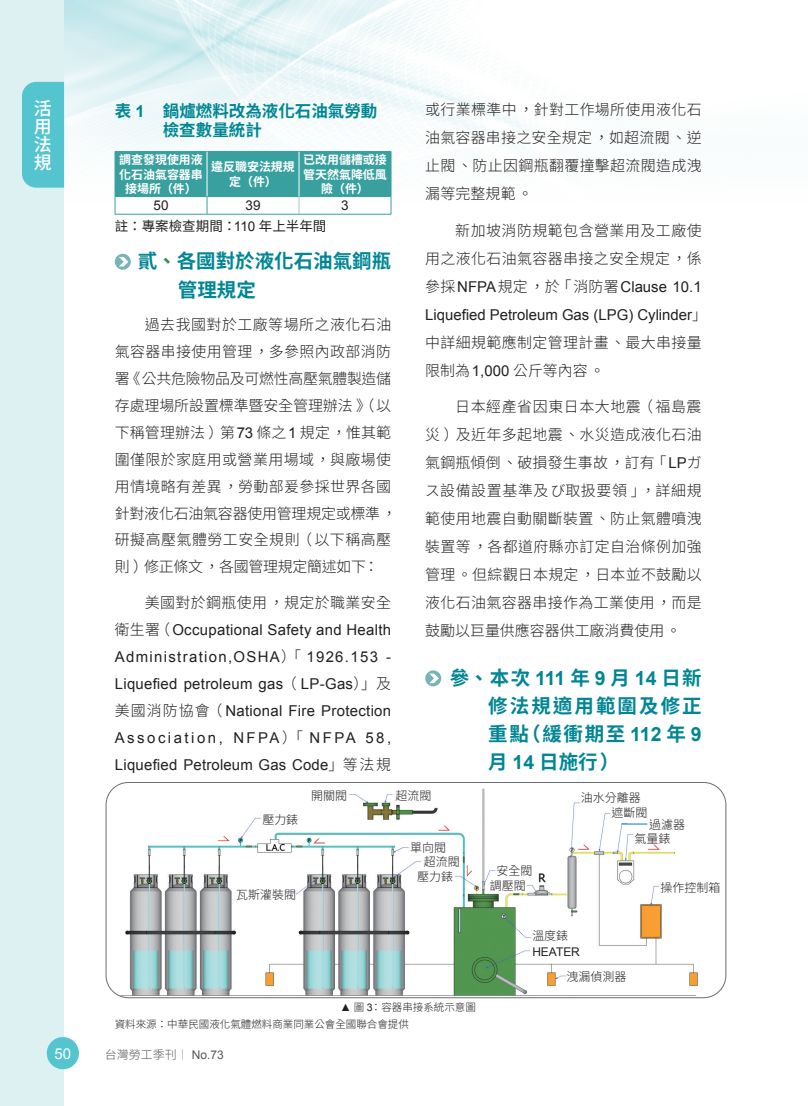
<style>
.page{position:relative;width:808px;height:1106px;background:#fff}
.page>*{position:absolute;margin:0;border:0;box-sizing:border-box;transform-origin:0 0}
.壹{font:700 19.5px/28px "Noto Sans CJ Ktc";letter-spacing:.105em;color:#018694;text-align:justify}
.壹_活用法規{font:700 19.5px/28.5px "Noto Sans CJ Ktc";color:#018694}
.t1{font:500 18px/18px "Noto Sans CJ Ktc";color:#fff;text-align:justify}
.表標{font:700 16.5px/19.8px "Noto Sans CJ Ktc";color:#018694}
.N內文{font:300 15px/28px "Noto Sans CJ Ktc";letter-spacing:.025em;color:#231f20}
.N內文-2{font:15px/27px "Arial";letter-spacing:.02em;color:#231f20;text-align:justify}
.t2{font:15px "Arial";color:#fff}
.表內文{font:13.5px "Noto Sans CJ Ktc";color:#231f20}
.表內文-2{font:13.5px "Arial";color:#231f20}
.N內文-3{font:300 12px "Noto Sans CJ Ktc";color:#231f20}
.表標-2{font:700 12px/14.4px "Noto Sans CJ Ktc";color:#fff;text-align:center}
.t3{font:300 12px "Noto Sans CJ Ktc";color:#57585a}
.N內文-4{font:12px "Arial";color:#231f20}
.段落樣式4{font:300 10.5px "Noto Sans CJ Ktc";color:#231f20}
.s1{font-family:"Arial"}
.s2{color:#398e49}
.s3{font-family:"Arial";font-weight:400}
.s4{font-family:"Noto Sans CJ Ktc";font-weight:300}
.s5{font-family:"Adobe Ming Std"}
</style>
<div class="page">
<img style="left:64px;top:0;width:475px;height:266px">
<div style="left:0;top:0;width:64px;height:1106px;background:#ddf1f3"></div>
<div style="left:22px;top:82px;width:42px;height:106px;background:#54c5cf"></div>
<div style="left:47px;top:1037px;width:32px;height:32px;background:#54c5cf;border-radius:50%"></div>
<hr style="left:115px;top:214px;width:92px;height:1px;background:#38a19f">
<hr style="left:207px;top:214px;width:92px;height:1px;background:#38a19f">
<hr style="left:299px;top:214px;width:92px;height:1px;background:#38a19f">
<svg style="left:115px;top:151px;width:277px;height:63px"></svg>
<hr style="left:207px;top:152px;width:1px;height:44px;background:#fff">
<hr style="left:299px;top:152px;width:1px;height:44px;background:#fff">
<svg style="left:115px;top:254px;width:16px;height:16px"></svg>
<svg style="left:119px;top:257px;width:9px;height:9px"></svg>
<svg style="left:425px;top:670px;width:16px;height:16px"></svg>
<svg style="left:429px;top:673px;width:10px;height:10px"></svg>
<img style="left:115px;top:788px;width:587px;height:211px">
<div style="left:262px;top:813px;width:36px;height:12px;background:#fff"></div>
<div style="left:417px;top:871px;width:36px;height:12px;background:#fff"></div>
<div style="left:532px;top:929px;width:36px;height:12px;background:#fff"></div>
<div style="left:532px;top:945px;width:49px;height:12px;background:#fff"></div>
<div style="left:311px;top:789px;width:36px;height:12px;background:#fff"></div>
<div style="left:395px;top:789px;width:36px;height:12px;background:#fff"></div>
<div style="left:424px;top:855px;width:36px;height:12px;background:#fff"></div>
<div style="left:496px;top:864px;width:36px;height:12px;background:#fff"></div>
<div style="left:581px;top:792px;width:60px;height:15px;background:#fff"></div>
<div style="left:661px;top:881px;width:59px;height:12px;background:#fff"></div>
<div style="left:567px;top:970px;width:59px;height:12px;background:#fff"></div>
<div style="left:236px;top:888px;width:60px;height:12px;background:#fff"></div>
<div style="left:490px;top:879px;width:36px;height:12px;background:#fff"></div>
<div style="left:611px;top:806px;width:36px;height:12px;background:#fff"></div>
<div style="left:634px;top:832px;width:36px;height:12px;background:#fff"></div>
<div style="left:628px;top:818px;width:57px;height:12px;background:#fff"></div>
<div style="left:410px;top:841px;width:36px;height:12px;background:#fff"></div>
<svg style="left:622px;top:823px;width:25px;height:1px"></svg>
<div style="left:106px;top:782px;width:620px;height:216px;border:1px solid #6c6d70;border-radius:22px"></div>
<p class="t1" style="left:34px;top:99px;width:19px">活用法規</p>
<p class="表標" style="left:163px;top:101px;width:216px;text-indent:-48px">表 <span class="s1">1</span> 鍋爐燃料改為液化石油氣勞動檢查數量統計</p>
<p class="表標-2" style="left:119px;top:153px;width:85px">調查發現使用液化石油氣容器串接場所（件）</p>
<p class="表標-2" style="left:211px;top:160px;width:85px">違反職安法規規定（件）</p>
<p class="表標-2" style="left:303px;top:153px;width:85px">已改用儲槽或接管天然氣降低風險（件）</p>
<p class="表內文-2" style="left:153px;top:197px;width:17px">50</p>
<p class="表內文-2" style="left:245px;top:197px;width:17px">39</p>
<p class="表內文-2" style="left:341px;top:197px;width:9px">3</p>
<p class="表內文" style="left:115px;top:218px;width:213px">註：專案檢查期間：<span class="s1">110</span> 年上半年間</p>
<p class="壹_活用法規" style="left:178px;top:247px;width:215px;text-indent:-40px">貳<span class="s2">、</span>各國對於液化石油氣鋼瓶管理規定</p>
<p class="N內文" style="left:115px;top:311px;width:283px;line-height:27px;text-indent:30px">過去我國對於工廠等場所之液化石油氣容器串接使用管理，多參照內政部消防署《公共危險物品及可燃性高壓氣體製造儲存處理場所設置標準暨安全管理辦法》（以下稱管理辦法）第<span class="s3">73</span> 條之<span class="s3">1</span> 規定，惟其範圍僅限於家庭用或營業用場域，與廠場使用情境略有差異，勞動部爰參採世界各國針對液化石油氣容器使用管理規定或標準，研擬高壓氣體勞工安全規則（以下稱高壓則）修正條文，各國管理規定簡述如下：</p>
<p class="N內文-2" style="left:115px;top:589px;width:278px;text-indent:30px"><span class="s4">美國對於鋼瓶使用，規定於職業安全衛生署（</span>Occupational Safety and Health Administration,OSHA<span class="s4">）「</span> 1926.153 - Liquefied petroleum gas <span class="s4">（</span> LP-Gas<span class="s4">）」及美國消防協會（</span> National Fire Protection Association, NFPA<span class="s4">）「</span> NFPA 58, Liquefied Petroleum Gas Code<span class="s4">」等法規</span></p>
<p class="N內文" style="left:425px;top:96px;width:278px;text-align:justify">或行業標準中，針對工作場所使用液化石油氣容器串接之安全規定，如超流閥、逆止閥、防止因鋼瓶翻覆撞擊超流閥造成洩漏等完整規範。</p>
<p class="N內文" style="left:425px;top:216px;width:283px;text-indent:30px">新加坡消防規範包含營業用及工廠使用之液化石油氣容器串接之安全規定，係參採<span class="s3">NFPA</span>規定，於「消防署<span class="s3">Clause 10.1<br>Liquefied Petroleum Gas (LPG) Cylinder</span>」中詳細規範應制定管理計畫、最大串接量限制為<span class="s3">1,000</span> 公斤等內容。</p>
<p class="N內文" style="left:425px;top:393px;width:278px;text-align:justify;text-indent:30px">日本經產省因東日本大地震（福島震災）及近年多起地震、水災造成液化石油氣鋼瓶傾倒、破損發生事故，訂有「<span class="s3">LP</span>ガス設備設置基準及び取扱要領」，詳細規範使用地震自動關斷裝置、防止氣體噴洩裝置等，各都道府縣亦訂定自治條例加強管理。但綜觀日本規定，日本並不鼓勵以液化石油氣容器串接作為工業使用，而是鼓勵以巨量供應容器供工廠消費使用。</p>
<p class="壹" style="left:488px;top:664px;width:215px;text-indent:-39px">參、本次 <span class="s1">111</span> 年 <span class="s1">9</span> 月 <span class="s1">14</span> 日新修法規適用範圍及修正重點（緩衝期至 <span class="s1">112</span> 年 <span class="s1">9</span>月 <span class="s1">14</span> 日施行）</p>
<p class="N內文-3" style="left:262px;top:812px;width:37px">壓力錶</p>
<p class="N內文-3" style="left:236px;top:888px;width:61px">瓦斯灌裝閥</p>
<p class="N內文-3" style="left:311px;top:789px;width:37px">開關閥</p>
<p class="N內文-3" style="left:395px;top:789px;width:37px">超流閥</p>
<p class="N內文-3" style="left:410px;top:840px;width:37px">單向閥</p>
<p class="N內文-3" style="left:424px;top:855px;width:37px">超流閥</p>
<p class="N內文-3" style="left:417px;top:870px;width:37px">壓力錶</p>
<p class="段落樣式4" style="left:340px;top:1001px;width:137px"><span class="s3">▲</span> 圖 <span class="s3">3</span>：容器串接系統示意圖</p>
<p class="段落樣式4" style="left:115px;top:1018px;width:295px">資料來源：中華民國液化氣體燃料商業同業公會全國聯合會提供</p>
<p class="N內文-3" style="left:581px;top:791px;width:61px">油水分離器</p>
<p class="N內文-3" style="left:496px;top:864px;width:37px">安全閥</p>
<p class="N內文-3" style="left:490px;top:878px;width:37px">調壓閥</p>
<p class="N內文-3" style="left:532px;top:929px;width:37px">溫度錶</p>
<p class="N內文-4" style="left:532px;top:944px;width:49px">HEATER</p>
<p class="N內文-3" style="left:611px;top:805px;width:37px">遮斷閥</p>
<p class="N內文-3" style="left:634px;top:831px;width:37px">氣量錶</p>
<p class="N內文-3" style="left:649px;top:817px;width:37px">過濾器</p>
<p class="N內文-3" style="left:661px;top:881px;width:61px">操作控制箱</p>
<p class="N內文-3" style="left:567px;top:970px;width:61px">洩漏偵測器</p>
<p class="t2" style="left:54px;top:1043px;width:18px">50</p>
<p class="t3" style="left:105px;top:1047px;width:121px">台灣勞工季刊<span class="s5">｜</span> <span class="s3">No.73</span></p>
</div>
